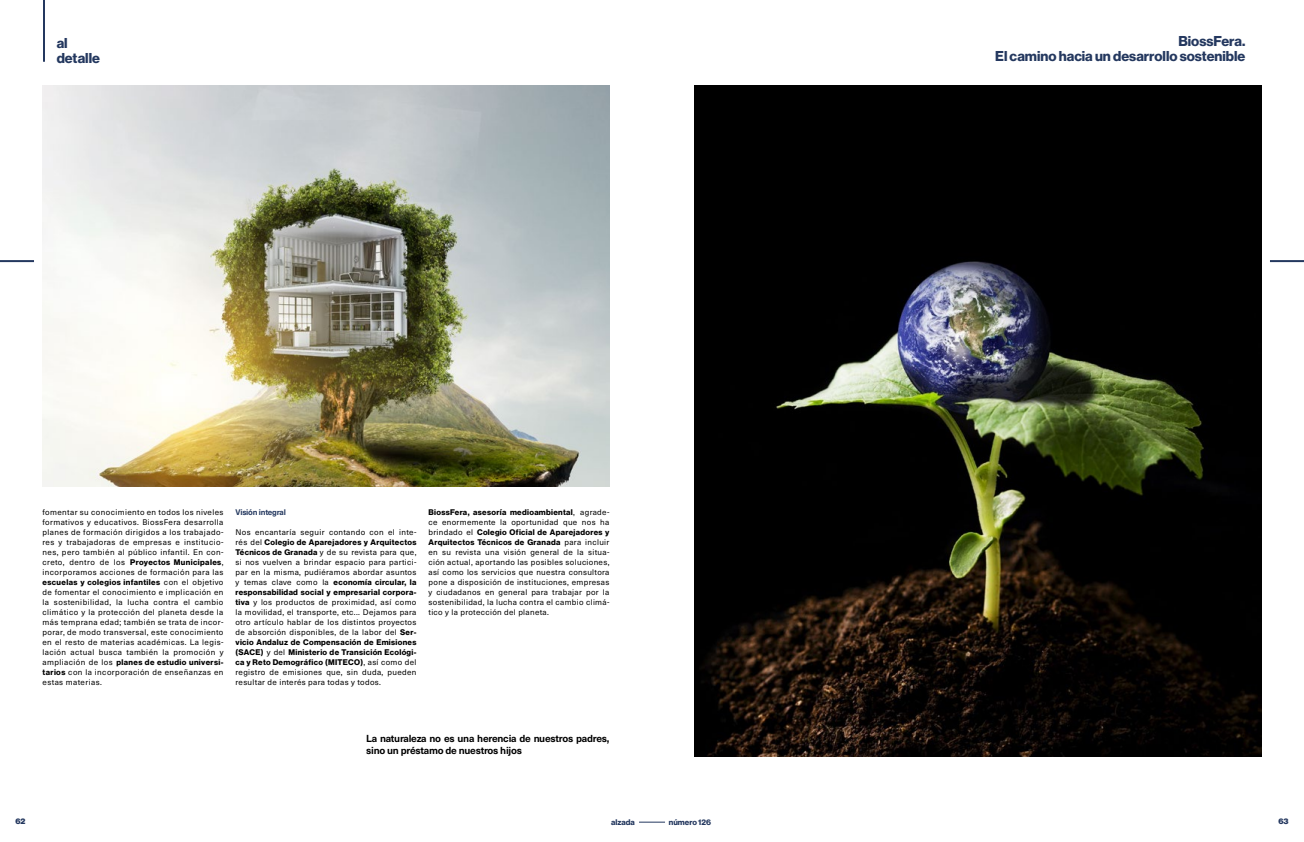
<style>
.page{position:relative;width:1304px;height:842px;background:#fff}
.page>*{position:absolute;margin:0;border:0;box-sizing:border-box;transform-origin:0 0}
.t1{font:14px/15px "N Haas Grotesk DS Pro 75 Bd";color:#24385f}
.t2{font:700 10px/12px "Neue Haas Unica W1 G";letter-spacing:-.025em;color:#000}
.t3{font:8px/10px "Neue Haas Unica W1 G";letter-spacing:.04em;color:#000;text-align:justify}
.t4{font:8px/10px "N Haas Grotesk DS Pro 75 Bd";letter-spacing:.04em;color:#000}
.t5{font:8px "N Haas Grotesk DS Pro 75 Bd";color:#24385f}
.t6{font:700 8px "Neue Haas Unica W1 G";letter-spacing:-.03em;color:#24385f}
.t7{font:8px "N Haas Grotesk DS Pro 95 Blk";color:#24385f}
.s1{font-family:"Neue Haas Unica W1 G"}
.s2{font-family:"N Haas Grotesk DS Pro 75 Bd"}
</style>
<div class="page">
<hr style="left:0;top:260px;width:34px;height:2px;background:#24385f">
<hr style="left:1270px;top:260px;width:34px;height:2px;background:#24385f">
<hr style="left:43px;top:0;width:2px;height:62px;background:#24385f">
<svg style="left:639px;top:822px;width:26px;height:1px"></svg>
<img style="left:43px;top:85px;width:566px;height:401px">
<img style="left:694px;top:85px;width:567px;height:671px">
<h1 class="t1" style="left:57px;top:36px;width:45px">al detalle</h1>
<p class="t3" style="left:43px;top:507px;width:182px">fomentar su conocimiento en todos los niveles formativos y educativos. BiossFera desarrolla planes de formación dirigidos a los trabajado&shy;res y trabajadoras de empresas e institucio&shy;nes, pero también al público infantil. En con-</p>
<p class="t4" style="left:43px;top:557px;width:182px"><span class="s1">creto, dentro de los</span> Proyectos Municipales<span class="s1">,</span></p>
<p class="t3" style="left:43px;top:567px;width:182px">incorporamos acciones de formación para las</p>
<p class="t4" style="left:43px;top:577px;width:182px">escuelas y colegios infantiles <span class="s1">con el objetivo</span></p>
<p class="t3" style="left:43px;top:587px;width:182px">de fomentar el conocimiento e implicación en la sostenibilidad, la lucha contra el cambio climático y la protección del planeta desde la más temprana edad; también se trata de incor&shy;porar, de modo transversal, este conocimiento en el resto de materias académicas. La legis&shy;lación actual busca también la promoción y</p>
<p class="t4" style="left:43px;top:657px;width:182px"><span class="s1">ampliación de los</span> planes de estudio universi-</p>
<p class="t3" style="left:43px;top:667px;width:182px"><span class="s2">tarios</span> con la incorporación de enseñanzas en estas materias.</p>
<p class="t6" style="left:235px;top:506px;width:52px">Visión integral</p>
<p class="t3" style="left:235px;top:527px;width:182px">Nos encantaría seguir contando con el inte-</p>
<p class="t4" style="left:235px;top:537px;width:182px"><span class="s1">rés del</span> Colegio de Aparejadores y Arquitectos</p>
<p class="t3" style="left:235px;top:547px;width:182px"><span class="s2">Técnicos de Granada</span> y de su revista para que, si nos vuelven a brindar espacio para partici&shy;par en la misma, pudiéramos abordar asuntos</p>
<p class="t4" style="left:235px;top:577px;width:182px"><span class="s1">y temas clave como la</span> economía circular, la responsabilidad social y empresarial corpora-</p>
<p class="t3" style="left:235px;top:597px;width:182px"><span class="s2">tiva</span> y los productos de proximidad, así como la movilidad, el transporte, etc... Dejamos para otro artículo hablar de los distintos proyectos de absorción disponibles, de la labor del <span class="s2">Ser-</span></p>
<p class="t4" style="left:235px;top:637px;width:182px;text-align:justify">vicio Andaluz de Compensación de Emisiones (SACE) <span class="s1">y del</span> Ministerio de Transición Ecológi&shy;ca y Reto Demográfico (MITECO)<span class="s1">, así como del</span></p>
<p class="t3" style="left:235px;top:667px;width:182px">registro de emisiones que, sin duda, pueden resultar de interés para todas y todos.</p>
<p class="t4" style="left:428px;top:507px;width:182px">BiossFera, asesoría medioambiental<span class="s1">, agrade-</span></p>
<p class="t3" style="left:428px;top:517px;width:182px">ce enormemente la oportunidad que nos ha</p>
<p class="t4" style="left:428px;top:527px;width:182px"><span class="s1">brindado el</span> Colegio Oficial de Aparejadores y<br>Arquitectos Técnicos de Granada <span class="s1">para incluir</span></p>
<p class="t3" style="left:428px;top:547px;width:183px">en su revista una visión general de la situa&shy;ción actual, aportando las posibles soluciones, así como los servicios que nuestra consultora pone a disposición de instituciones, empresas y ciudadanos en general para trabajar por la sostenibilidad, la lucha contra el cambio climá&shy;tico y la protección del planeta.</p>
<p class="t2" style="left:366px;top:732px;width:245px">La naturaleza no es una herencia de nuestros padres, sino un préstamo de nuestros hijos</p>
<h1 class="t1" style="left:995px;top:33px;width:252px;text-align:right">BiossFera.<br>El camino hacia un desarrollo sostenible</h1>
<p class="t7" style="left:16px;top:817px;width:11px">62</p>
<p class="t5" style="left:611px;top:817px;width:25px">alzada</p>
<p class="t5" style="left:669px;top:817px;width:44px">número 126</p>
<p class="t7" style="left:1278px;top:817px;width:12px">63</p>
</div>
